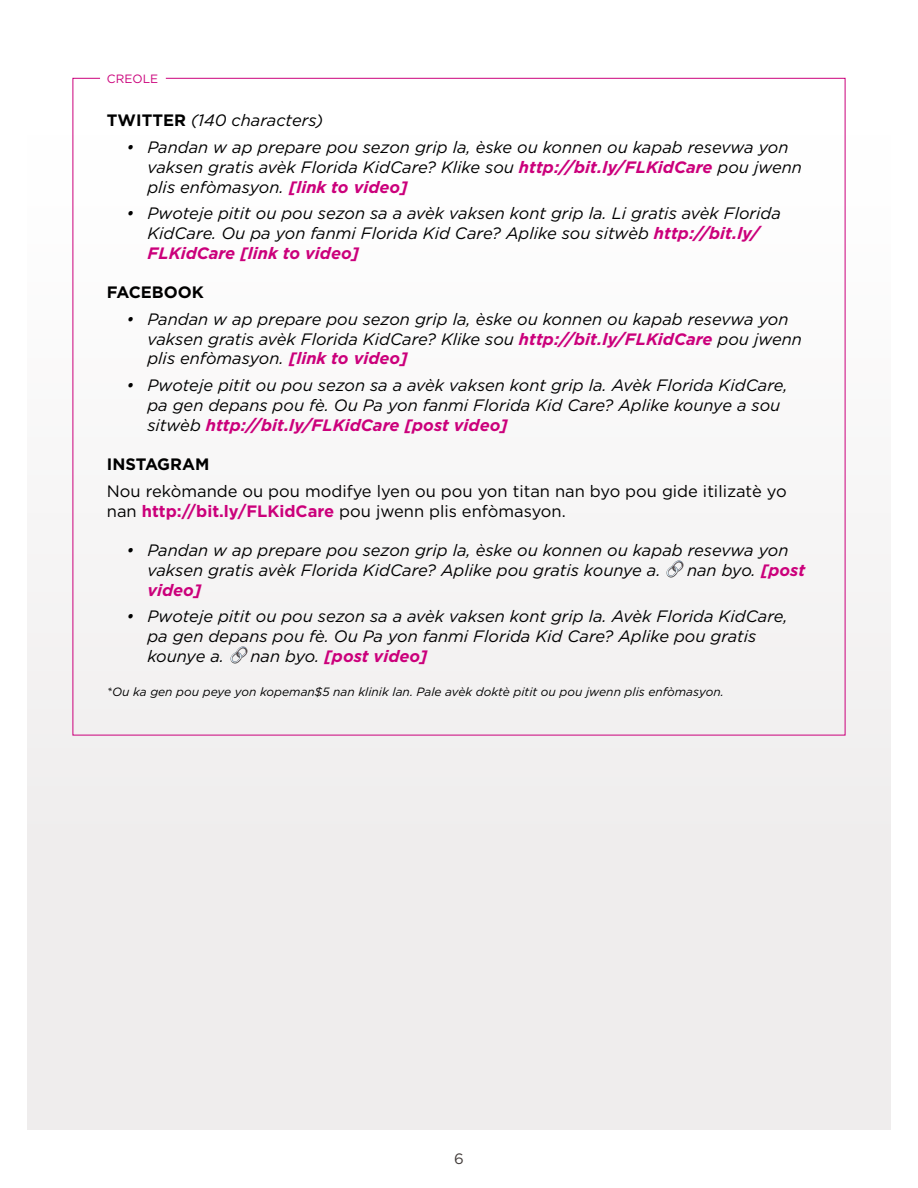
<style>
.page{position:relative;width:918px;height:1188px;background:#fff}
.page>*{position:absolute;margin:0;border:0;box-sizing:border-box;transform-origin:0 0}
.t1{font:italic 16.5px/19.8px "Gotham";color:#000}
.t2{font:16.5px/19.8px "Gotham";color:#000}
.t3{font:italic 700 16.5px "Gotham";color:#cb007b}
.t4{font:700 16.5px "Gotham";color:#000}
.t5{font:15px "Gotham";color:#423c3a}
.t6{font:italic 12px "Gotham";color:#000}
.t7{font:12px "Gotham";color:#cb007b}
.s1{font-weight:700;font-style:normal}
.s2{font-weight:700;color:#cb007b}
.s3{font-weight:400;color:#000}
</style>
<div class="page">
<div style="left:27px;top:135px;width:864px;height:995px;background:#efeded"></div>
<div style="left:72px;top:78px;width:774px;height:658px;background:#f9f8f8"></div>
<svg style="left:666px;top:560px;width:19px;height:19px"></svg>
<svg style="left:229px;top:645px;width:19px;height:20px"></svg>
<p class="t7" style="left:107px;top:71px;width:53px">CREOLE</p>
<p class="t1" style="left:107px;top:110px;width:218px"><span class="s1">TWITTER</span> (140 characters)</p>
<p class="t1" style="left:147px;top:137px;width:656px;text-indent:-21px">• Pandan w ap prepare pou sezon grip la, èske ou konnen ou kapab resevwa yon vaksen gratis avèk Florida KidCare? Klike sou <span class="s2">http://bit.ly/FLKidCare</span> pou jwenn plis enfòmasyon. <span class="s2">[link to video]</span></p>
<p class="t1" style="left:147px;top:203px;width:635px;text-indent:-21px">• Pwoteje pitit ou pou sezon sa a avèk vaksen kont grip la. Li gratis avèk Florida<br>KidCare. Ou pa yon fanmi Florida Kid Care? Aplike sou sitwèb <span class="s2">http://bit.ly/<br>FLKidCare [link to video]</span></p>
<p class="t4" style="left:107px;top:282px;width:99px">FACEBOOK</p>
<p class="t1" style="left:147px;top:309px;width:656px;text-indent:-21px">• Pandan w ap prepare pou sezon grip la, èske ou konnen ou kapab resevwa yon vaksen gratis avèk Florida KidCare? Klike sou <span class="s2">http://bit.ly/FLKidCare</span> pou jwenn plis enfòmasyon. <span class="s2">[link to video]</span></p>
<p class="t1" style="left:147px;top:375px;width:642px;text-indent:-21px">• Pwoteje pitit ou pou sezon sa a avèk vaksen kont grip la. Avèk Florida KidCare, pa gen depans pou fè. Ou Pa yon fanmi Florida Kid Care? Aplike kounye a sou sitwèb <span class="s2">http://bit.ly/FLKidCare [post video]</span></p>
<p class="t4" style="left:107px;top:453px;width:104px">INSTAGRAM</p>
<p class="t2" style="left:107px;top:481px;width:681px">Nou rekòmande ou pou modifye lyen ou pou yon titan nan byo pou gide itilizatè yo nan <span class="s2">http://bit.ly/FLKidCare</span> pou jwenn plis enfòmasyon.</p>
<p class="t1" style="left:147px;top:540px;width:643px;text-indent:-21px">• Pandan w ap prepare pou sezon grip la, èske ou konnen ou kapab resevwa yon vaksen gratis avèk Florida KidCare? Aplike pou gratis kounye a.</p>
<p class="t1" style="left:687px;top:560px;width:120px">nan byo. <span class="s2">[post</span></p>
<p class="t3" style="left:147px;top:579px;width:55px">video]</p>
<p class="t1" style="left:147px;top:606px;width:642px;text-indent:-21px">• Pwoteje pitit ou pou sezon sa a avèk vaksen kont grip la. Avèk Florida KidCare, pa gen depans pou fè. Ou Pa yon fanmi Florida Kid Care? Aplike pou gratis kounye a.</p>
<p class="t3" style="left:250px;top:645px;width:179px"><span class="s3">nan byo.</span> [post video]</p>
<p class="t6" style="left:107px;top:684px;width:618px">*Ou ka gen pou peye yon kopeman$5 nan klinik lan. Pale avèk doktè pitit ou pou jwenn plis enfòmasyon.</p>
<p class="t5" style="left:454px;top:1149px;width:11px">6</p>
</div>
